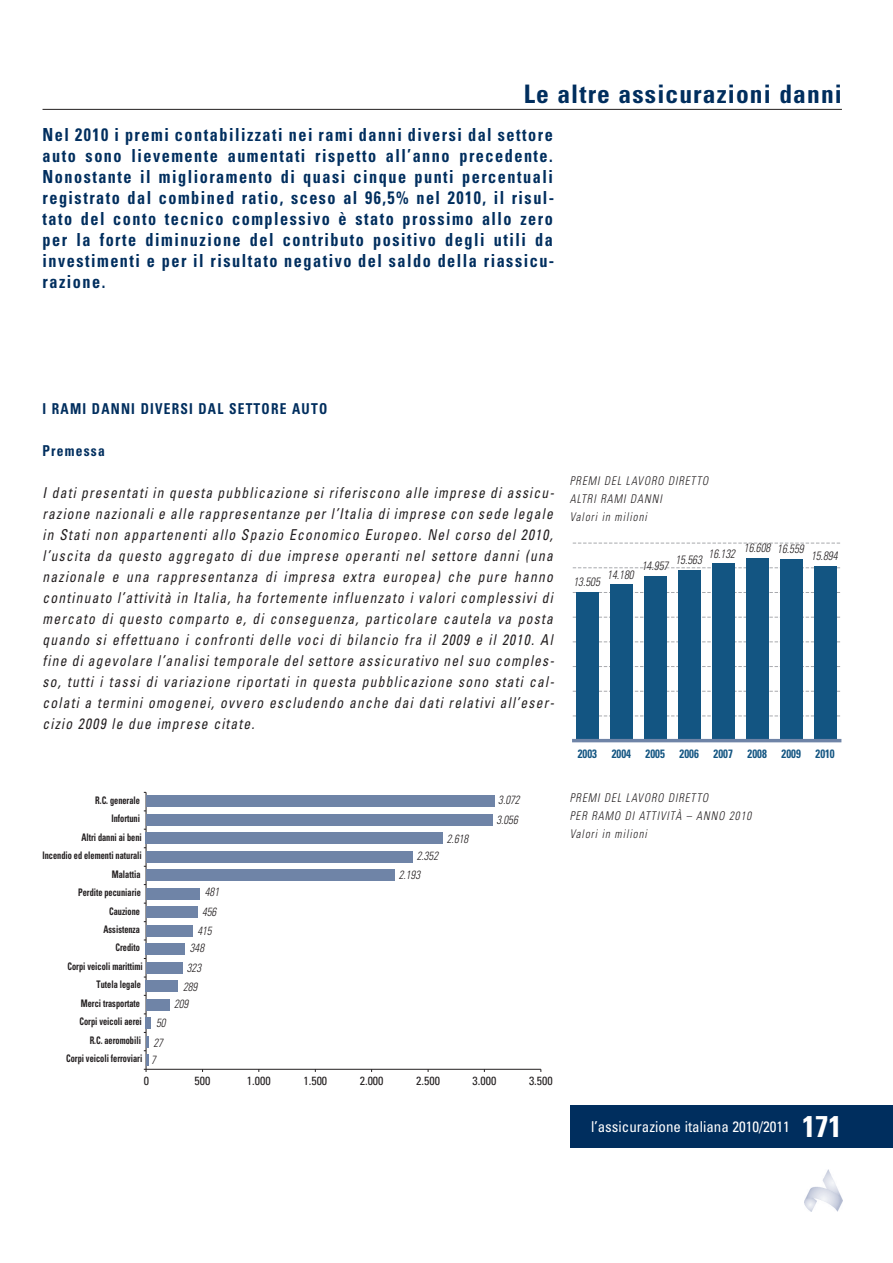
<style>
.page{position:relative;width:893px;height:1263px;background:#fff}
.page>*{position:absolute;margin:0;border:0;box-sizing:border-box;transform-origin:0 0}
.t1{font:700 condensed 25.5px "Univers";letter-spacing:.045em;color:#002e5e}
.t2{font:700 condensed 18px/21px "Univers";letter-spacing:.095em;color:#002e5e;text-align:justify;scale:.9 1}
.t3{font:italic condensed 15px/21px "Univers";letter-spacing:.09em;color:#231f20;text-align:justify;scale:.9 1}
.t4{font:700 condensed 15px "Univers";letter-spacing:.09em;color:#002e5e;scale:.9 1}
.t5{font:condensed 15px "Univers";color:#fff}
.t6{font:italic 300 condensed 12.15px "Univers";color:#231f20;scale:.9 1}
.t7{font:700 condensed 12.15px "Univers";color:#135582;scale:.9 1}
.t8{font:italic 300 condensed 12px/18px "Univers";letter-spacing:.09em;color:#231f20;scale:.9 1}
.t9{font:italic 300 condensed 11.85px "Univers";color:#231f20;scale:.9 1}
.t10{font:condensed 11.85px "Univers";color:#231f20}
.t11{font:700 condensed 10.35px "Univers";color:#231f20;scale:.8 1}
.s1{font-weight:700;font-size:30px}
</style>
<div class="page">
<div style="left:570px;top:1106px;width:323px;height:42px;background:#002e5e"></div>
<img style="left:804px;top:1169px;width:38px;height:43px">
<hr style="left:43px;top:109px;width:799px;height:1px;background:#231f20">
<hr style="left:146px;top:1069px;width:395px;height:1px;background:#231f20">
<hr style="left:146px;top:792px;width:1px;height:277px;background:#231f20">
<div style="left:146px;top:795px;width:349px;height:12px;background:#6f84a7"></div>
<div style="left:146px;top:814px;width:346px;height:11px;background:#6f84a7"></div>
<div style="left:146px;top:832px;width:297px;height:12px;background:#6f84a7"></div>
<div style="left:146px;top:851px;width:266px;height:11px;background:#6f84a7"></div>
<div style="left:146px;top:869px;width:249px;height:12px;background:#6f84a7"></div>
<div style="left:146px;top:888px;width:54px;height:11px;background:#6f84a7"></div>
<div style="left:146px;top:906px;width:52px;height:12px;background:#6f84a7"></div>
<div style="left:146px;top:925px;width:46px;height:11px;background:#6f84a7"></div>
<div style="left:146px;top:943px;width:39px;height:12px;background:#6f84a7"></div>
<div style="left:146px;top:962px;width:36px;height:11px;background:#6f84a7"></div>
<div style="left:146px;top:980px;width:32px;height:12px;background:#6f84a7"></div>
<div style="left:146px;top:999px;width:23px;height:11px;background:#6f84a7"></div>
<div style="left:146px;top:1017px;width:5px;height:12px;background:#6f84a7"></div>
<svg style="left:144px;top:1032px;width:4px;height:40px"></svg>
<svg style="left:573px;top:543px;width:267px;height:1px"></svg>
<svg style="left:573px;top:592px;width:268px;height:1px"></svg>
<svg style="left:573px;top:567px;width:267px;height:1px"></svg>
<svg style="left:573px;top:617px;width:267px;height:1px"></svg>
<svg style="left:573px;top:641px;width:267px;height:1px"></svg>
<svg style="left:573px;top:666px;width:268px;height:1px"></svg>
<svg style="left:573px;top:716px;width:267px;height:1px"></svg>
<svg style="left:573px;top:691px;width:267px;height:1px"></svg>
<div style="left:576px;top:592px;width:22px;height:149px;background:#135582"></div>
<div style="left:610px;top:585px;width:22px;height:156px;background:#135582"></div>
<div style="left:644px;top:576px;width:22px;height:165px;background:#135582"></div>
<div style="left:678px;top:570px;width:22px;height:171px;background:#135582"></div>
<div style="left:712px;top:564px;width:22px;height:177px;background:#135582"></div>
<div style="left:746px;top:558px;width:22px;height:183px;background:#135582"></div>
<div style="left:780px;top:559px;width:22px;height:182px;background:#135582"></div>
<div style="left:814px;top:566px;width:22px;height:175px;background:#135582"></div>
<hr style="left:572px;top:739px;width:269px;height:3px;background:#6f84a7">
<p class="t1" style="left:524px;top:85px;width:320px">Le altre assicurazioni danni</p>
<p class="t2" style="left:43px;top:125px;width:570px">Nel 2010 i premi contabilizzati nei rami danni diversi dal settore auto sono lievemente aumentati rispetto all’anno precedente.<br>Nonostante il miglioramento di quasi cinque punti percentuali registrato dal combined ratio, sceso al 96,5% nel 2010, il risul&shy;tato del conto tecnico complessivo è stato prossimo allo zero per la forte diminuzione del contributo positivo degli utili da investimenti e per il risultato negativo del saldo della riassicu&shy;razione.</p>
<p class="t4" style="left:43px;top:403px;width:318px">I RAMI DANNI DIVERSI DAL SETTORE AUTO</p>
<p class="t4" style="left:43px;top:445px;width:71px">Premessa</p>
<p class="t3" style="left:43px;top:483px;width:570px">I dati presentati in questa pubblicazione si riferiscono alle imprese di assicu&shy;razione nazionali e alle rappresentanze per l’Italia di imprese con sede legale in Stati non appartenenti allo Spazio Economico Europeo. Nel corso del 2010, l’uscita da questo aggregato di due imprese operanti nel settore danni (una nazionale e una rappresentanza di impresa extra europea) che pure hanno continuato l’attività in Italia, ha fortemente influenzato i valori complessivi di mercato di questo comparto e, di conseguenza, particolare cautela va posta quando si effettuano i confronti delle voci di bilancio fra il 2009 e il 2010. Al fine di agevolare l’analisi temporale del settore assicurativo nel suo comples&shy;so, tutti i tassi di variazione riportati in questa pubblicazione sono stati cal&shy;colati a termini omogenei, ovvero escludendo anche dai dati relativi all’eser&shy;cizio 2009 le due imprese citate.</p>
<p class="t8" style="left:570px;top:473px;width:155px">PREMI DEL LAVORO DIRETTO<br>ALTRI RAMI DANNI<br>Valori in milioni</p>
<p class="t6" style="left:573px;top:578px;width:31px">13.505</p>
<p class="t6" style="left:607px;top:570px;width:31px">14.180</p>
<p class="t6" style="left:642px;top:562px;width:31px">14.957</p>
<p class="t6" style="left:709px;top:544px;width:107px">16.132 16.608 16.559</p>
<p class="t6" style="left:811px;top:551px;width:31px">15.894</p>
<p class="t6" style="left:675px;top:555px;width:31px">15.563</p>
<p class="t7" style="left:578px;top:749px;width:287px">2003 2004 2005 2006 2007 2008 2009 2010</p>
<p class="t11" style="left:95px;top:796px;width:58px">R.C. generale</p>
<p class="t11" style="left:111px;top:815px;width:37px">Infortuni</p>
<p class="t11" style="left:81px;top:833px;width:77px">Altri danni ai beni</p>
<p class="t9" style="left:447px;top:834px;width:25px">2.618</p>
<p class="t9" style="left:498px;top:796px;width:25px">3.072</p>
<p class="t8" style="left:570px;top:790px;width:203px">PREMI DEL LAVORO DIRETTO<br>PER RAMO DI ATTIVITÀ – ANNO 2010<br>Valori in milioni</p>
<p class="t9" style="left:496px;top:815px;width:25px">3.056</p>
<p class="t11" style="left:43px;top:852px;width:126px">Incendio ed elementi naturali</p>
<p class="t9" style="left:417px;top:851px;width:25px">2.352</p>
<p class="t11" style="left:112px;top:870px;width:37px">Malattia</p>
<p class="t9" style="left:399px;top:871px;width:25px">2.193</p>
<p class="t11" style="left:78px;top:889px;width:80px">Perdite pecuniarie</p>
<p class="t9" style="left:205px;top:888px;width:17px">481</p>
<p class="t11" style="left:109px;top:907px;width:40px">Cauzione</p>
<p class="t9" style="left:202px;top:907px;width:17px">456</p>
<p class="t11" style="left:104px;top:925px;width:47px">Assistenza</p>
<p class="t9" style="left:197px;top:926px;width:17px">415</p>
<p class="t11" style="left:116px;top:943px;width:32px">Credito</p>
<p class="t9" style="left:190px;top:944px;width:17px">348</p>
<p class="t11" style="left:67px;top:963px;width:96px">Corpi veicoli marittimi</p>
<p class="t9" style="left:187px;top:963px;width:17px">323</p>
<p class="t11" style="left:97px;top:981px;width:57px">Tutela legale</p>
<p class="t9" style="left:183px;top:982px;width:17px">289</p>
<p class="t11" style="left:81px;top:999px;width:75px">Merci trasportate</p>
<p class="t9" style="left:174px;top:1000px;width:17px">209</p>
<p class="t11" style="left:80px;top:1018px;width:80px">Corpi veicoli aerei</p>
<p class="t9" style="left:156px;top:1019px;width:12px">50</p>
<p class="t11" style="left:90px;top:1036px;width:66px">R.C. aeromobili</p>
<p class="t9" style="left:153px;top:1038px;width:12px">27</p>
<p class="t11" style="left:66px;top:1055px;width:97px">Corpi veicoli ferroviari</p>
<p class="t9" style="left:151px;top:1055px;width:7px">7</p>
<p class="t10" style="left:144px;top:1076px;width:7px">0</p>
<p class="t10" style="left:194px;top:1076px;width:17px">500</p>
<p class="t10" style="left:247px;top:1076px;width:25px">1.000</p>
<p class="t10" style="left:303px;top:1076px;width:25px">1.500</p>
<p class="t10" style="left:360px;top:1076px;width:25px">2.000</p>
<p class="t10" style="left:416px;top:1076px;width:25px">2.500</p>
<p class="t10" style="left:473px;top:1076px;width:25px">3.000</p>
<p class="t10" style="left:529px;top:1076px;width:25px">3.500</p>
<p class="t5" style="left:591px;top:1121px;width:252px">l’assicurazione italiana 2010/2011 <span class="s1">171</span></p>
</div>
